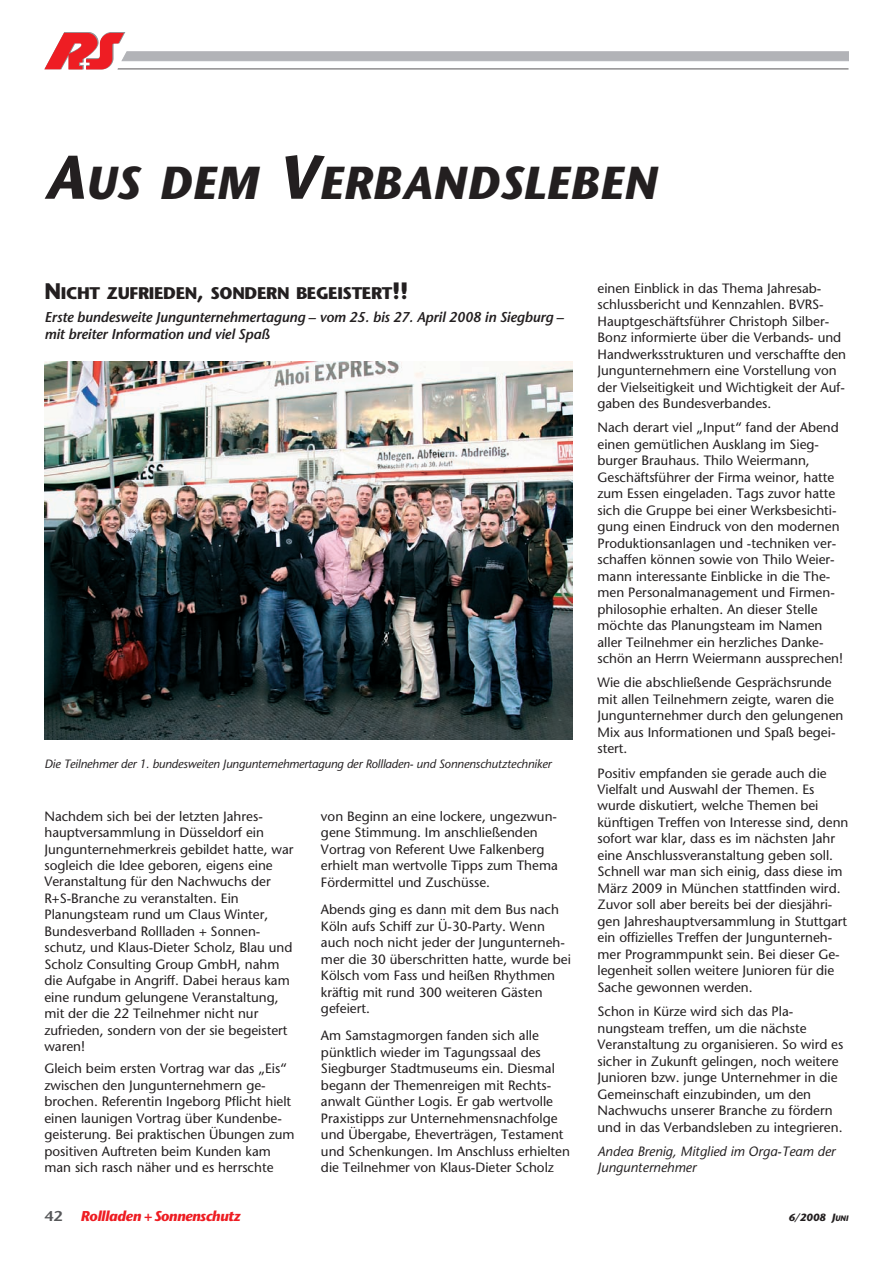
<style>
.page{position:relative;width:893px;height:1263px;background:#fff}
.page>*{position:absolute;margin:0;border:0;box-sizing:border-box;transform-origin:0 0}
.t1{font:italic 700 46.2px "Stone Sans";color:#231f20}
.t2{font:700 16.8px "Stone Sans";letter-spacing:-.02em;color:#231f20}
.t3{font:italic 600 14.25px/16.5px "Stone Sans";letter-spacing:-.015em;color:#231f20}
.t4{font:italic 700 14.25px "Stone Sans";letter-spacing:-.025em;color:#ee1d23}
.t5{font:600 14.25px "Stone Sans";color:#57585a;scale:1.1 1}
.t6{font:13.5px/16.5px "Stone Sans";color:#231f20}
.t7{font:italic 13.5px/16.5px "Stone Sans";color:#231f20}
.t8{font:italic 12px "Stone Sans";letter-spacing:-.015em;color:#231f20}
.t9{font:italic 700 10.5px "Stone Sans";color:#231f20}
.s1{font-size:61.5px}
.s2{font-size:22.5px}
.s3{font-size:7.8px}
</style>
<div class="page">
<svg style="left:44px;top:32px;width:804px;height:37px"></svg>
<hr style="left:117px;top:69px;width:731px;height:1px;background:#231f20">
<img style="left:44px;top:361px;width:528px;height:379px">
<h1 class="t1" style="left:44px;top:165px;width:614px"><span class="s1">A</span>US DEM <span class="s1">V</span>ERBANDSLEBEN</h1>
<p class="t2" style="left:44px;top:287px;width:365px"><span class="s2">N</span>ICHT ZUFRIEDEN<span class="s2">,</span> SONDERN BEGEISTERT<span class="s2">!!</span></p>
<p class="t3" style="left:44px;top:311px;width:521px">Erste bundesweite Jungunternehmertagung – vom 25. bis 27. April 2008 in Siegburg – mit breiter Information und viel Spaß</p>
<p class="t8" style="left:44px;top:759px;width:508px">Die Teilnehmer der 1. bundesweiten Jungunternehmertagung der Rollladen- und Sonnenschutztechniker</p>
<p class="t6" style="left:44px;top:809px;width:250px">Nachdem sich bei der letzten Jahres&shy;hauptversammlung in Düsseldorf ein Jungunternehmerkreis gebildet hatte, war sogleich die Idee geboren, eigens eine Veranstaltung für den Nachwuchs der R+S-Branche zu veranstalten. Ein Planungsteam rund um Claus Winter, Bundesverband Rollladen + Sonnen&shy;schutz, und Klaus-Dieter Scholz, Blau und Scholz Consulting Group GmbH, nahm die Aufgabe in Angriff. Dabei heraus kam eine rundum gelungene Veranstaltung, mit der die 22 Teilnehmer nicht nur zufrieden, sondern von der sie begeistert waren!</p>
<p class="t6" style="left:44px;top:1062px;width:252px">Gleich beim ersten Vortrag war das „Eis“ zwischen den Jungunternehmern ge - brochen. Referentin Ingeborg Pflicht hielt einen launigen Vortrag über Kundenbe&shy;geisterung. Bei praktischen Übungen zum positiven Auftreten beim Kunden kam man sich rasch näher und es herrschte</p>
<p class="t6" style="left:321px;top:809px;width:238px">von Beginn an eine lockere, ungezwun&shy;gene Stimmung. Im anschließenden Vortrag von Referent Uwe Falkenberg erhielt man wertvolle Tipps zum Thema Fördermittel und Zuschüsse.</p>
<p class="t6" style="left:321px;top:903px;width:251px">Abends ging es dann mit dem Bus nach Köln aufs Schiff zur Ü-30-Party. Wenn auch noch nicht jeder der Jungunterneh&shy;mer die 30 überschritten hatte, wurde bei Kölsch vom Fass und heißen Rhythmen kräftig mit rund 300 weiteren Gästen gefeiert.</p>
<p class="t6" style="left:321px;top:1029px;width:250px">Am Samstagmorgen fanden sich alle pünktlich wieder im Tagungssaal des Siegburger Stadtmuseums ein. Diesmal begann der Themenreigen mit Rechts - anwalt Günther Logis. Er gab wertvolle Praxistipps zur Unternehmensnachfolge und Übergabe, Eheverträgen, Testament und Schenkungen. Im Anschluss erhielten die Teilnehmer von Klaus-Dieter Scholz</p>
<p class="t6" style="left:597px;top:281px;width:250px">einen Einblick in das Thema Jahresab - schlussbericht und Kennzahlen. BVRS-Hauptgeschäftsführer Christoph Silber-Bonz informierte über die Verbands- und Handwerksstrukturen und verschaffte den Jungunternehmern eine Vorstellung von der Vielseitigkeit und Wichtigkeit der Auf - gaben des Bundesverbandes.</p>
<p class="t6" style="left:597px;top:421px;width:247px">Nach derart viel „Input“ fand der Abend einen gemütlichen Ausklang im Sieg - burger Brauhaus. Thilo Weiermann, Geschäftsführer der Firma weinor, hatte zum Essen eingeladen. Tags zuvor hatte sich die Gruppe bei einer Werksbesichti&shy;gung einen Eindruck von den modernen Produktionsanlagen und -techniken ver - schaffen können sowie von Thilo Weier&shy;mann interessante Ein blicke in die The&shy;men Personalmanagement und Firmen&shy;philosophie erhalten. An dieser Stelle möchte das Planungsteam im Namen aller Teilnehmer ein herzliches Danke&shy;schön an Herrn Weiermann aussprechen!</p>
<p class="t6" style="left:597px;top:676px;width:247px">Wie die abschließende Gesprächsrunde mit allen Teilnehmern zeigte, waren die<br>Jungunternehmer durch den gelungenen<br>Mix aus Informationen und Spaß begei&shy;stert.</p>
<p class="t6" style="left:597px;top:766px;width:252px">Positiv empfanden sie gerade auch die Vielfalt und Auswahl der Themen. Es wurde diskutiert, welche Themen bei künftigen Treffen von Interesse sind, denn sofort war klar, dass es im nächsten Jahr eine Anschlussveranstaltung geben soll.<br>Schnell war man sich einig, dass diese im März 2009 in München stattfinden wird.<br>Zuvor soll aber bereits bei der diesjähri&shy;gen Jahreshauptversammlung in Stuttgart ein offizielles Treffen der Jungunterneh&shy;mer Programmpunkt sein. Bei dieser Ge - legenheit sollen weitere Junioren für die Sache gewonnen werden.</p>
<p class="t6" style="left:597px;top:1005px;width:247px">Schon in Kürze wird sich das Pla - nungsteam treffen, um die nächste Veranstaltung zu organisieren. So wird es sicher in Zukunft gelingen, noch weitere Junioren bzw. junge Unternehmer in die Gemeinschaft einzubinden, um den Nachwuchs unserer Branche zu fördern und in das Verbandsleben zu integrieren.</p>
<p class="t7" style="left:597px;top:1144px;width:239px">Andea Brenig, Mitglied im Orga-Team der<br>Jungunternehmer</p>
<p class="t5" style="left:44px;top:1210px;width:18px">42</p>
<p class="t4" style="left:81px;top:1210px;width:162px">Rollladen +Sonnenschutz</p>
<p class="t9" style="left:788px;top:1213px;width:61px">6/2008 J<span class="s3">UNI</span></p>
</div>
